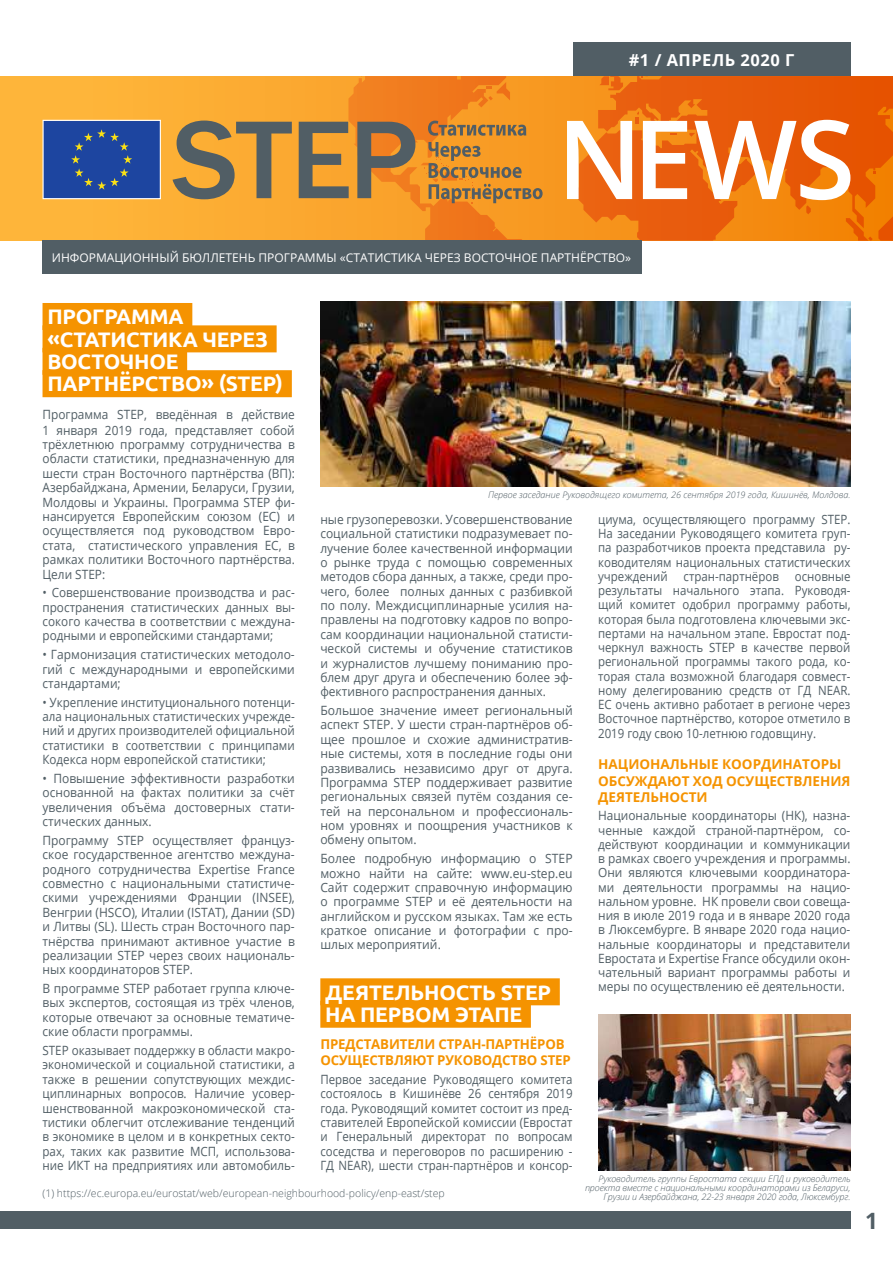
<style>
.page{position:relative;width:893px;height:1263px;background:#fff}
.page>*{position:absolute;margin:0;border:0;box-sizing:border-box;transform-origin:0 0}
.t1{font:700 22.5px "Open Sans";color:#515e65}
.t2{font:700 21px/22.4px "Ubuntu";letter-spacing:-.01em;color:#fff}
.t3{font:700 16.5px "Open Sans";letter-spacing:.03em;color:#fff}
.t4{font:700 13.5px/16.2px "Open Sans";color:#f59300}
.t5{font:12.75px/14.4px "Open Sans";color:#515e65;text-align:justify;scale:.94 1}
.t6{font:12.75px/14.2px "Open Sans";color:#515e65;text-align:justify;scale:.93 1}
.t7{font:12.75px/14.2px "Open Sans";color:#515e65;text-align:justify;scale:.9 1}
.t8{font:12.75px/14.4px "Open Sans";color:#515e65;text-align:justify;scale:.95 1}
.t9{font:12.75px/14.4px "Open Sans";color:#515e65;text-align:justify;scale:.91 1}
.t10{font:12.75px/14.4px "Open Sans";color:#515e65;text-align:justify;scale:.92 1}
.t11{font:12px "Open Sans";color:#fff}
.t12{font:300 10.5px "Open Sans";color:#515e65}
.t13{font:italic 300 9px/9px "Open Sans";letter-spacing:-.01em;color:#515e65;text-align:right}
</style>
<div class="page">
<svg style="left:0;top:76px;width:575px;height:165px;background:#faad34"></svg>
<svg style="left:575px;top:76px;width:318px;height:35px;background:#e9610b"></svg>
<svg style="left:567px;top:111px;width:326px;height:130px"></svg>
<div style="left:573px;top:43px;width:277px;height:33px;background:#515e65"></div>
<div style="left:43px;top:241px;width:599px;height:33px;background:#515e65"></div>
<div style="left:0;top:1212px;width:850px;height:17px;background:#515e65"></div>
<div style="left:43px;top:303px;width:149px;height:27px;background:#f59300"></div>
<div style="left:43px;top:325px;width:234px;height:27px;background:#f59300"></div>
<div style="left:43px;top:348px;width:144px;height:27px;background:#f59300"></div>
<div style="left:43px;top:370px;width:249px;height:27px;background:#f59300"></div>
<div style="left:320px;top:978px;width:240px;height:27px;background:#f59300"></div>
<div style="left:320px;top:1001px;width:211px;height:27px;background:#f59300"></div>
<img style="left:320px;top:302px;width:530px;height:184px">
<img style="left:598px;top:1014px;width:252px;height:156px">
<div style="left:43px;top:121px;width:117px;height:77px;background:#1d45a0"></div>
<div style="left:43px;top:120px;width:118px;height:79px;border:1px solid #fff"></div>
<svg style="left:71px;top:129px;width:61px;height:61px"></svg>
<svg style="left:173px;top:121px;width:119px;height:78px;background:#b28a48"></svg>
<svg style="left:299px;top:76px;width:244px;height:165px;background:#d98a30"></svg>
<p class="t3" style="left:629px;top:48px;width:167px">#1 / АПРЕЛЬ 2020 Г</p>
<p class="t11" style="left:52px;top:249px;width:581px">ИНФОРМАЦИОННЫЙ БЮЛЛЕТЕНЬ ПРОГРАММЫ «СТАТИСТИКА ЧЕРЕЗ ВОСТОЧНОЕ ПАРТНЁРСТВО»</p>
<h2 class="t2" style="left:47px;top:305px;width:237px">ПРОГРАММА «СТАТИСТИКА ЧЕРЕЗ<br>ВОСТОЧНОЕ<br>ПАРТНЁРСТВО» (STEP)</h2>
<p class="t6" style="left:43px;top:407px;width:273px">Программа STEP, введённая в действие 1 января 2019 года, представляет собой трёхлетнюю программу сотрудничества в области статистики, предназначенную для шести стран Восточного партнёрства (ВП):<br>Азербайджана, Армении, Беларуси, Грузии, Молдовы и Украины. Программа STEP фи&shy;нансируется Европейским союзом (ЕС) и осуществляется под руководством Евро&shy;стата, статистического управления ЕС, в рамках политики Восточного партнёрства.<br>Цели STEP:</p>
<p class="t10" style="left:43px;top:585px;width:276px">• Совершенствование производства и рас&shy;пространения статистических данных вы&shy;сокого качества в соответствии с междуна&shy;родными и европейскими стандартами;</p>
<p class="t5" style="left:43px;top:647px;width:270px">• Гармонизация статистических методоло&shy;гий с международными и европейскими стандартами;</p>
<p class="t9" style="left:43px;top:694px;width:279px">• Укрепление институционального потенци&shy;ала национальных статистических учрежде&shy;ний и других производителей официальной статистики в соответствии с принципами Кодекса норм европейской статистики;</p>
<p class="t5" style="left:43px;top:771px;width:270px">• Повышение эффективности разработки основанной на фактах политики за счёт увеличения объёма достоверных стати&shy;стических данных.</p>
<p class="t5" style="left:43px;top:832px;width:270px">Программу STEP осуществляет француз&shy;ское государственное агентство междуна&shy;родного сотрудничества Expertise France совместно с национальными статистиче&shy;скими учреждениями Франции (INSEE), Венгрии (HSCO), Италии (ISTAT), Дании (SD) и Литвы (SL). Шесть стран Восточного пар&shy;тнёрства принимают активное участие в реализации STEP через своих националь&shy;ных координаторов STEP.</p>
<p class="t5" style="left:43px;top:981px;width:270px">В программе STEP работает группа ключе&shy;вых экспертов, состоящая из трёх членов, которые отвечают за основные тематиче&shy;ские области программы.</p>
<p class="t9" style="left:43px;top:1043px;width:279px">STEP оказывает поддержку в области макро&shy;экономической и социальной статистики, а также в решении сопутствующих междис&shy;циплинарных вопросов. Наличие усовер&shy;шенствованной макроэкономической ста&shy;тистики облегчит отслеживание тенденций в экономике в целом и в конкретных секто&shy;рах, таких как развитие МСП, использова&shy;ние ИКТ на предприятиях или автомобиль-</p>
<p class="t13" style="left:488px;top:490px;width:364px">Первое заседание Руководящего комитета, 26 сентября 2019 года, Кишинёв, Молдова.</p>
<p class="t5" style="left:320px;top:512px;width:270px">ные грузоперевозки. Усовершенствование социальной статистики подразумевает по&shy;лучение более качественной информации о рынке труда с помощью современных методов сбора данных, а также, среди про&shy;чего, более полных данных с разбивкой по полу. Междисциплинарные усилия на&shy;правлены на подготовку кадров по вопро&shy;сам координации национальной статисти&shy;ческой системы и обучение статистиков и журналистов лучшему пониманию про&shy;блем друг друга и обеспечению более эф&shy;фективного распространения данных.</p>
<p class="t8" style="left:320px;top:703px;width:267px">Большое значение имеет региональный аспект STEP. У шести стран-партнёров об&shy;щее прошлое и схожие административ&shy;ные системы, хотя в последние годы они развивались независимо друг от друга.<br>Программа STEP поддерживает развитие региональных связей путём создания се&shy;тей на персональном и профессиональ&shy;ном уровнях и поощрения участников к обмену опытом.</p>
<p class="t8" style="left:320px;top:851px;width:267px">Более подробную информацию о STEP можно найти на сайте: www.eu-step.eu Сайт содержит справочную информацию о программе STEP и её деятельности на английском и русском языках. Там же есть краткое описание и фотографии с про&shy;шлых мероприятий.</p>
<h2 class="t2" style="left:325px;top:981px;width:227px">ДЕЯТЕЛЬНОСТЬ STEP<br>НА ПЕРВОМ ЭТАПЕ</h2>
<p class="t4" style="left:320px;top:1035px;width:252px">ПРЕДСТАВИТЕЛИ СТРАН-ПАРТНЁРОВ<br>ОСУЩЕСТВЛЯЮТ РУКОВОДСТВО STEP</p>
<p class="t7" style="left:320px;top:1072px;width:282px">Первое заседание Руководящего комитета состоялось в Кишинёве 26 сентября 2019 года. Руководящий комитет состоит из пред&shy;ставителей Европейской комиссии (Евростат и Генеральный директорат по вопросам соседства и переговоров по расширению - ГД NEAR), шести стран-партнёров и консор-</p>
<p class="t7" style="left:598px;top:512px;width:282px">циума, осуществляющего программу STEP.<br>На заседании Руководящего комитета груп&shy;па разработчиков проекта представила ру&shy;ководителям национальных статистических учреждений стран-партнёров основные результаты начального этапа. Руководя&shy;щий комитет одобрил программу работы, которая была подготовлена ключевыми экс&shy;пертами на начальном этапе. Евростат под&shy;черкнул важность STEP в качестве первой региональной программы такого рода, ко&shy;торая стала возможной благодаря совмест&shy;ному делегированию средств от ГД NEAR.<br>ЕС очень активно работает в регионе через Восточное партнёрство, которое отметило в 2019 году свою 10-летнюю годовщину.</p>
<p class="t4" style="left:598px;top:756px;width:254px">НАЦИОНАЛЬНЫЕ КООРДИНАТОРЫ<br>ОБСУЖДАЮТ ХОД ОСУЩЕСТВЛЕНИЯ<br>ДЕЯТЕЛЬНОСТИ</p>
<p class="t6" style="left:598px;top:808px;width:273px">Национальные координаторы (НК), назна&shy;ченные каждой страной-партнёром, со&shy;действуют координации и коммуникации в рамках своего учреждения и программы.<br>Они являются ключевыми координатора&shy;ми деятельности программы на нацио&shy;нальном уровне. НК провели свои совеща&shy;ния в июле 2019 года и в январе 2020 года в Люксембурге. В январе 2020 года нацио&shy;нальные координаторы и представители Евростата и Expertise France обсудили окон&shy;чательный вариант программы работы и меры по осуществлению её деятельности.</p>
<p class="t12" style="left:43px;top:1186px;width:404px">(1) https://ec.europa.eu/eurostat/web/european-neighbourhood-policy/enp-east/step</p>
<p class="t13" style="left:585px;top:1174px;width:267px">Руководитель группы Евростата секции ЕПД и руководитель проекта вместе с национальными координаторами из Беларуси,<br>Грузии и Азербайджана, 22-23 января 2020 года, Люксембург.</p>
<h1 class="t1" style="left:865px;top:1205px;width:14px">1</h1>
</div>
